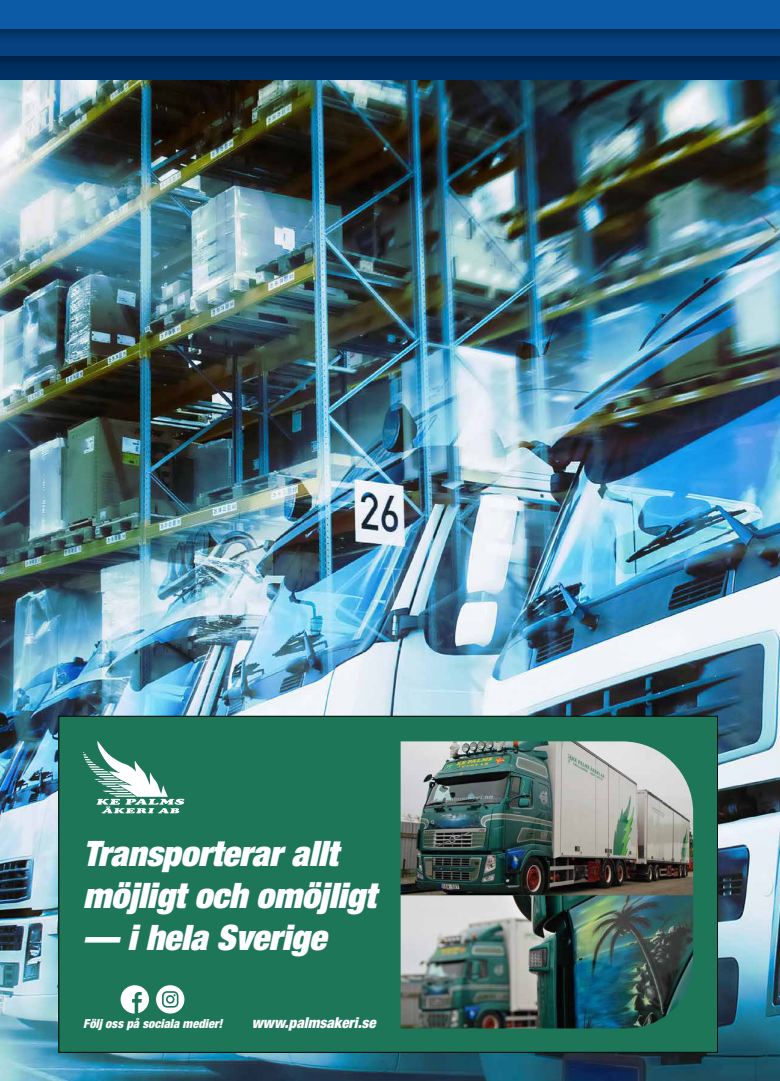
<style>
.page{position:relative;width:780px;height:1081px;background:#fff}
.page>*{position:absolute;margin:0;border:0;box-sizing:border-box;transform-origin:0 0}
.t1{font:italic 900 condensed 35.12px/42.1px "Helvetica Neue LT Std";color:#fff}
.t2{font:italic 900 condensed 15px "Helvetica Neue LT Std";color:#fff}
.t3{font:italic 900 condensed 12.5px "Helvetica Neue LT Std";color:#fff}
</style>
<div class="page">
<img style="left:0;top:80px;width:780px;height:1001px">
<div style="left:58px;top:716px;width:660px;height:336px;background:#1d7658"></div>
<svg style="left:83px;top:741px;width:101px;height:72px"></svg>
<img style="left:400px;top:741px;width:293px;height:287px">
<svg style="left:121px;top:985px;width:28px;height:28px"></svg>
<svg style="left:156px;top:985px;width:28px;height:28px"></svg>
<div style="left:0;top:0;width:780px;height:80px;background:#003064"></div>
<div style="left:0;top:0;width:780px;height:71px;background:#000;opacity:.75"></div>
<div style="left:0;top:0;width:780px;height:55px;background:#05427f"></div>
<div style="left:0;top:0;width:780px;height:44px;background:#000;opacity:.75"></div>
<div style="left:0;top:0;width:780px;height:29px;background:#0b5ba7"></div>
<p class="t1" style="left:83px;top:832px;width:294px">Transporterar allt möjligt och omöjligt</p>
<p class="t1" style="left:83px;top:916px;width:244px">— i hela Sverige</p>
<p class="t3" style="left:83px;top:1015px;width:141px">Följ oss på sociala medier!</p>
<p class="t2" style="left:252px;top:1013px;width:125px">www.palmsakeri.se</p>
</div>
